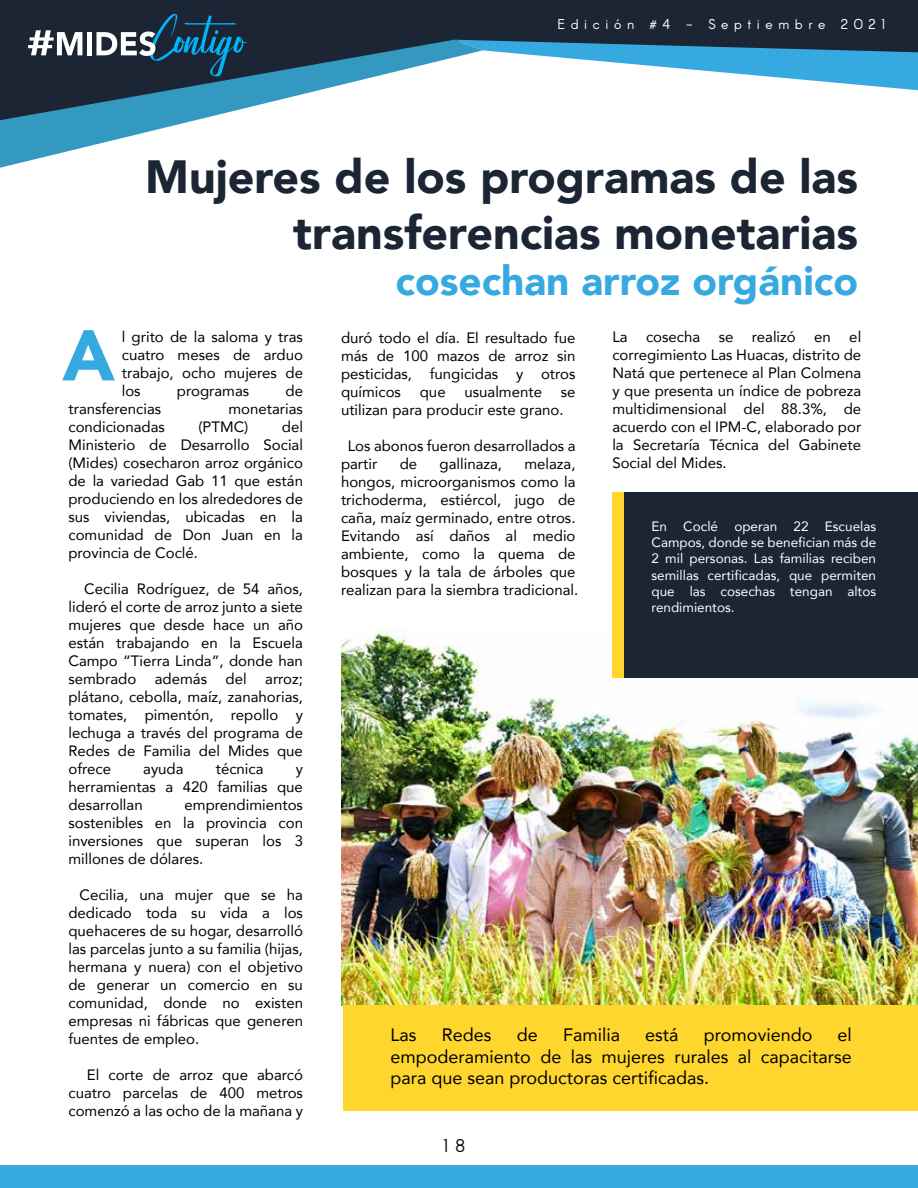
<style>
.page{position:relative;width:918px;height:1188px;background:#fff}
.page>*{position:absolute;margin:0;border:0;box-sizing:border-box;transform-origin:0 0}
.t1{font:900 71.1px "Avenir";color:#36a9e1}
.t2{font:900 46.5px/55.8px "Avenir";color:#1b2533;text-align:right}
.t3{font:900 40.5px "Avenir";color:#36a9e1}
.t4{font:18px/21.6px "Avenir";color:#000;text-align:justify}
.t5{font:18px "Arcon";color:#000}
.t6{font:15px/18px "Avenir";color:#000;text-align:justify}
.t7{font:13.95px "Arcon";letter-spacing:.4em;color:#fff}
.t8{font:13.5px/16.2px "Avenir";color:#fff;text-align:justify}
</style>
<div class="page">
<div style="left:0;top:0;width:918px;height:91px;background:#1b2533"></div>
<svg style="left:0;top:40px;width:483px;height:128px"></svg>
<svg style="left:454px;top:40px;width:464px;height:50px"></svg>
<div style="left:87px;top:32px;width:5px;height:23px;background:#fff"></div>
<svg style="left:96px;top:14px;width:151px;height:63px;background:#2b475a"></svg>
<svg style="left:28px;top:30px;width:54px;height:25px"></svg>
<div style="left:0;top:1165px;width:918px;height:23px;background:#36a9e1"></div>
<img style="left:342px;top:628px;width:576px;height:378px">
<div style="left:343px;top:1006px;width:575px;height:105px;background:#ffd62e"></div>
<div style="left:613px;top:492px;width:305px;height:185px;background:#1b2533"></div>
<div style="left:612px;top:492px;width:12px;height:185px;background:#ffd62e"></div>
<p class="t7" style="left:557px;top:15px;width:329px">Edición #4 - Septiembre 2021</p>
<h2 class="t2" style="left:145px;top:147px;width:714px">Mujeres de los programas de las transferencias monetarias</h2>
<h3 class="t3" style="left:395px;top:247px;width:464px">cosechan arroz orgánico</h3>
<h1 class="t1" style="left:62px;top:295px;width:54px">A</h1>
<p class="t6" style="left:122px;top:328px;width:183px">l grito de la saloma y tras cuatro meses de arduo trabajo, ocho mujeres de los</p>
<p class="t6" style="left:177px;top:382px;width:74px">programas</p>
<p class="t6" style="left:286px;top:382px;width:19px">de</p>
<p class="t6" style="left:68px;top:400px;width:94px">transferencias</p>
<p class="t6" style="left:229px;top:400px;width:76px">monetarias</p>
<p class="t6" style="left:68px;top:418px;width:98px">condicionadas</p>
<p class="t6" style="left:198px;top:418px;width:52px">(PTMC)</p>
<p class="t6" style="left:68px;top:418px;width:236px;text-indent:213px">del Ministerio de Desarrollo Social (Mides) cosecharon arroz orgánico de la variedad Gab 11 que están produciendo en los alrededores de sus viviendas, ubicadas en la comunidad de Don Juan en la provincia de Coclé.</p>
<p class="t6" style="left:68px;top:580px;width:236px;text-indent:16px">Cecilia Rodríguez, de 54 años, lideró el corte de arroz junto a siete mujeres que desde hace un año están trabajando en la Escuela Campo “Tierra Linda”, donde han sembrado además del arroz; plátano, cebolla, maíz, zanahorias, tomates, pimentón, repollo y lechuga a través del programa de Redes de Familia del Mides que ofrece</p>
<p class="t6" style="left:143px;top:760px;width:42px">ayuda</p>
<p class="t6" style="left:216px;top:760px;width:49px">técnica</p>
<p class="t6" style="left:68px;top:760px;width:236px;text-indent:227px">y herramientas a 420 familias que desarrollan</p>
<p class="t6" style="left:68px;top:796px;width:236px;text-indent:116px">emprendimientos sostenibles en la provincia con inversiones que superan los 3 millones de dólares.</p>
<p class="t6" style="left:68px;top:886px;width:236px;text-indent:11px">Cecilia, una mujer que se ha dedicado toda su vida a los quehaceres de su hogar, desarrolló las parcelas junto a su familia (hijas, hermana y nuera) con el objetivo de generar un comercio en su comunidad, donde no existen empresas ni fábricas que generen fuentes de empleo.</p>
<p class="t6" style="left:68px;top:1066px;width:236px;text-indent:18px">El corte de arroz que abarcó cuatro parcelas de 400 metros comenzó a las ocho de la mañana y</p>
<p class="t6" style="left:341px;top:328px;width:236px">duró todo el día. El resultado fue más de 100 mazos de arroz sin pesticidas, fungicidas y otros químicos</p>
<p class="t6" style="left:420px;top:382px;width:27px">que</p>
<p class="t6" style="left:464px;top:382px;width:79px">usualmente</p>
<p class="t6" style="left:341px;top:382px;width:236px;text-indent:220px">se utilizan para producir este grano.</p>
<p class="t6" style="left:341px;top:436px;width:236px;text-indent:7px">Los abonos fueron desarrollados a partir</p>
<p class="t6" style="left:341px;top:454px;width:239px;text-align:left;text-indent:183px">melaza, hongos, microorganismos como la trichoderma, estiércol, jugo de caña, maíz germinado, entre otros.<br>Evitando así daños al medio ambiente, como la quema de bosques y la tala de árboles que realizan para la siembra tradicional.</p>
<p class="t6" style="left:400px;top:454px;width:19px">de</p>
<p class="t6" style="left:440px;top:454px;width:64px">gallinaza,</p>
<p class="t6" style="left:612px;top:328px;width:250px">La cosecha se realizó en el corregimiento Las Huacas, distrito de Natá que pertenece al Plan Colmena y que presenta un índice de pobreza multidimensional del 88.3%, de acuerdo con el IPM-C, elaborado por la Secretaría Técnica del Gabinete Social del Mides.</p>
<p class="t8" style="left:652px;top:518px;width:226px">En Coclé operan 22 Escuelas Campos, donde se benefician más de 2 mil personas. Las familias reciben semillas certificadas, que permiten que las cosechas tengan altos rendimientos.</p>
<p class="t4" style="left:391px;top:1024px;width:463px;text-indent:447px">el empoderamiento de las mujeres rurales al capacitarse para que sean productoras certificadas.</p>
<p class="t4" style="left:391px;top:1024px;width:28px">Las</p>
<p class="t4" style="left:442px;top:1024px;width:51px">Redes</p>
<p class="t4" style="left:517px;top:1024px;width:23px">de</p>
<p class="t4" style="left:563px;top:1024px;width:59px">Familia</p>
<p class="t4" style="left:645px;top:1024px;width:35px">está</p>
<p class="t4" style="left:704px;top:1024px;width:110px">promoviendo</p>
<p class="t5" style="left:443px;top:1134px;width:23px">1 8</p>
</div>
